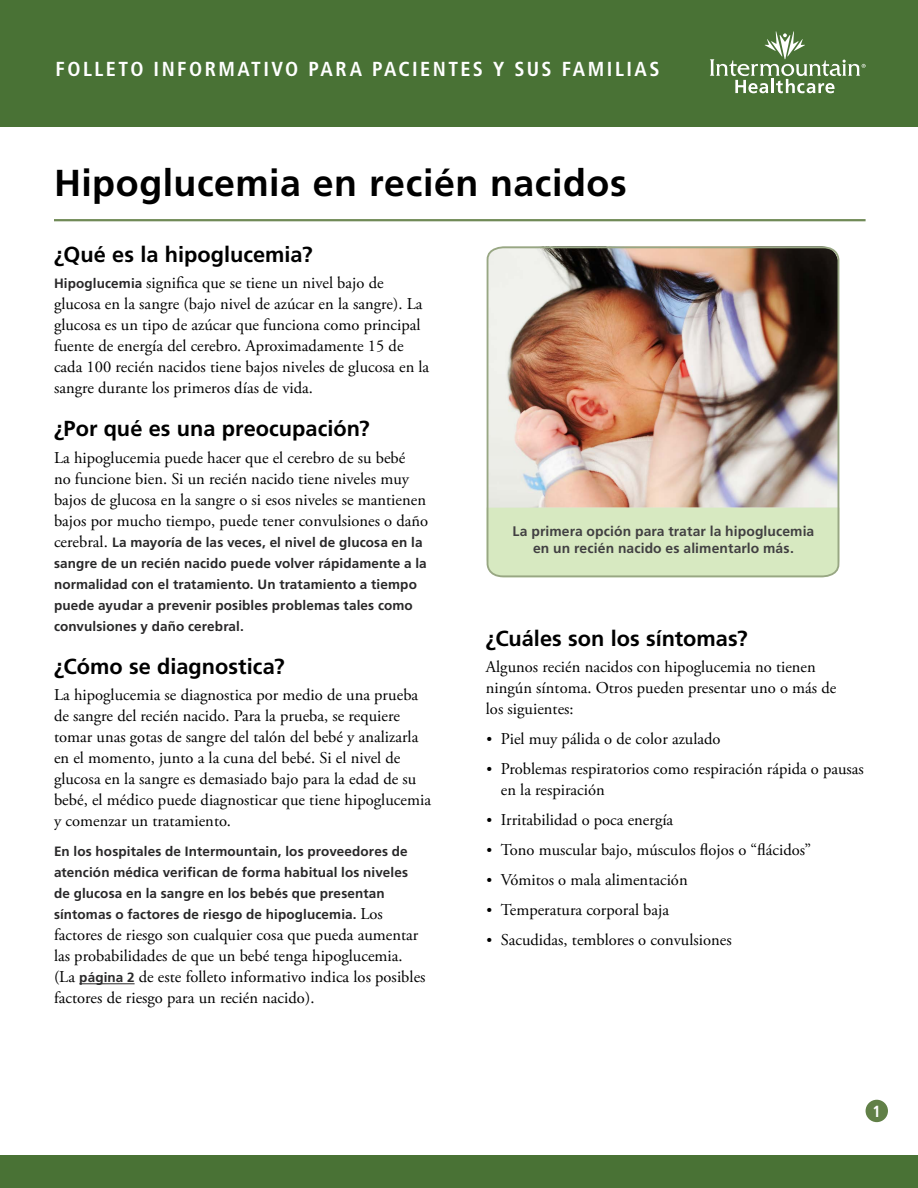
<style>
.page{position:relative;width:918px;height:1188px;background:#fff}
.page>*{position:absolute;margin:0;border:0;box-sizing:border-box;transform-origin:0 0}
.Title__h1{font:700 37.5px "Frutiger LT Std";letter-spacing:.015em;color:#000}
.Level_1__h2{font:700 21.75px "Frutiger LT Std";color:#000}
.t1{font:700 condensed 20.25px "Frutiger LT Std";letter-spacing:.12em;color:#fff}
.Main__p{font:16.5px/21px "Adobe Garamond Pro";color:#000}
.t2{font:700 condensed 16.2px "Frutiger LT Std";color:#fff}
.sentence_case_-_cntr{font:700 13.8px/17.7px "Frutiger LT Std";letter-spacing:.01em;color:#414042;text-align:center}
.Main__p-2{font:700 13.5px/21px "Frutiger LT Std";letter-spacing:.01em;color:#292829}
.s1{font-family:"Frutiger LT Std";font-weight:700;font-size:13.5px;color:#292829}
.s2{font-family:"Adobe Garamond Pro";font-weight:400;font-size:16.5px;color:#000}
.s3{font-size:15px}
</style>
<div class="page">
<div style="left:0;top:1156px;width:918px;height:32px;background:#497235"></div>
<div style="left:0;top:0;width:918px;height:127px;background:#497235"></div>
<svg style="left:710px;top:31px;width:156px;height:62px"></svg>
<div style="left:866px;top:1100px;width:22px;height:22px;background:#618047;border-radius:50%"></div>
<hr style="left:54px;top:219px;width:812px;height:2px;background:#708a57">
<hr style="left:79px;top:983px;width:56px;height:1px;background:#292829">
<img style="left:486px;top:246px;width:354px;height:332px">
<p class="t1" style="left:56px;top:57px;width:606px">FOLLETO INFORMATIVO PARA PACIENTES Y SUS FAMILIAS</p>
<p class="Title__h1" style="left:54px;top:161px;width:574px">Hipoglucemia en recién nacidos</p>
<p class="Level_1__h2" style="left:54px;top:242px;width:260px">¿Qué es la hipoglucemia?</p>
<p class="Main__p" style="left:54px;top:273px;width:377px"><span class="s1">Hipoglucemia</span> significa que se tiene un nivel bajo de glucosa en la sangre (bajo nivel de azúcar en la sangre). La glucosa es un tipo de azúcar que funciona como principal fuente de energía del cerebro. Aproximadamente 15 de cada 100 recién nacidos tiene bajos niveles de glucosa en la sangre durante los primeros días de vida.</p>
<p class="Level_1__h2" style="left:54px;top:416px;width:317px">¿Por qué es una preocupación?</p>
<p class="Main__p" style="left:54px;top:448px;width:376px">La hipoglucemia puede hacer que el cerebro de su bebé<br>no funcione bien. Si un recién nacido tiene niveles muy bajos de glucosa en la sangre o si esos niveles se mantienen bajos por mucho tiempo, puede tener convulsiones o daño</p>
<p class="Main__p-2" style="left:54px;top:532px;width:374px"><span class="s2">cerebral.</span> La mayoría de las veces, el nivel de glucosa en la sangre de un recién nacido puede volver rápidamente a la normalidad con el tratamiento. Un tratamiento a tiempo puede ayudar a prevenir posibles problemas tales como convulsiones y daño cerebral.</p>
<p class="Level_1__h2" style="left:54px;top:653px;width:232px">¿Cómo se diagnostica?</p>
<p class="Main__p" style="left:54px;top:685px;width:379px">La hipoglucemia se diagnostica por medio de una prueba de sangre del recién nacido. Para la prueba, se requiere tomar unas gotas de sangre del talón del bebé y analizarla en el momento, junto a la cuna del bebé. Si el nivel de glucosa en la sangre es demasiado bajo para la edad de su bebé, el médico puede diagnosticar que tiene hipoglucemia y comenzar un tratamiento.</p>
<p class="Main__p-2" style="left:54px;top:841px;width:356px">En los hospitales de Intermountain, los proveedores de atención médica verifican de forma habitual los niveles de glucosa en la sangre en los bebés que presentan síntomas o factores de riesgo de hipoglucemia. <span class="s2">Los</span></p>
<p class="Main__p" style="left:54px;top:925px;width:373px">factores de riesgo son cualquier cosa que pueda aumentar las probabilidades de que un bebé tenga hipoglucemia. (La <span class="s1">página 2</span> de este folleto informativo indica los posibles factores de riesgo para un recién nacido).</p>
<p class="sentence_case_-_cntr" style="left:513px;top:522px;width:303px">La primera opción para tratar la hipoglucemia en un recién nacido es alimentarlo más.</p>
<p class="Level_1__h2" style="left:486px;top:625px;width:263px">¿Cuáles son los síntomas?</p>
<p class="Main__p" style="left:486px;top:657px;width:352px">Algunos recién nacidos con hipoglucemia no tienen ningún síntoma. Otros pueden presentar uno o más de los siguientes:</p>
<p class="Main__p" style="left:487px;top:729px;width:235px"><span class="s3">•</span> Piel muy pálida o de color azulado</p>
<p class="Main__p" style="left:501px;top:759px;width:365px;text-indent:-14px"><span class="s3">•</span> Problemas respiratorios como respiración rápida o pausas en la respiración</p>
<p class="Main__p" style="left:487px;top:810px;width:188px"><span class="s3">•</span> Irritabilidad o poca energía</p>
<p class="Main__p" style="left:487px;top:840px;width:326px"><span class="s3">•</span> Tono muscular bajo, músculos flojos o “flácidos”</p>
<p class="Main__p" style="left:487px;top:870px;width:203px"><span class="s3">•</span> Vómitos o mala alimentación</p>
<p class="Main__p" style="left:487px;top:900px;width:184px"><span class="s3">•</span> Temperatura corporal baja</p>
<p class="Main__p" style="left:487px;top:930px;width:247px"><span class="s3">•</span> Sacudidas, temblores o convulsiones</p>
<p class="t2" style="left:873px;top:1101px;width:10px">1</p>
</div>
